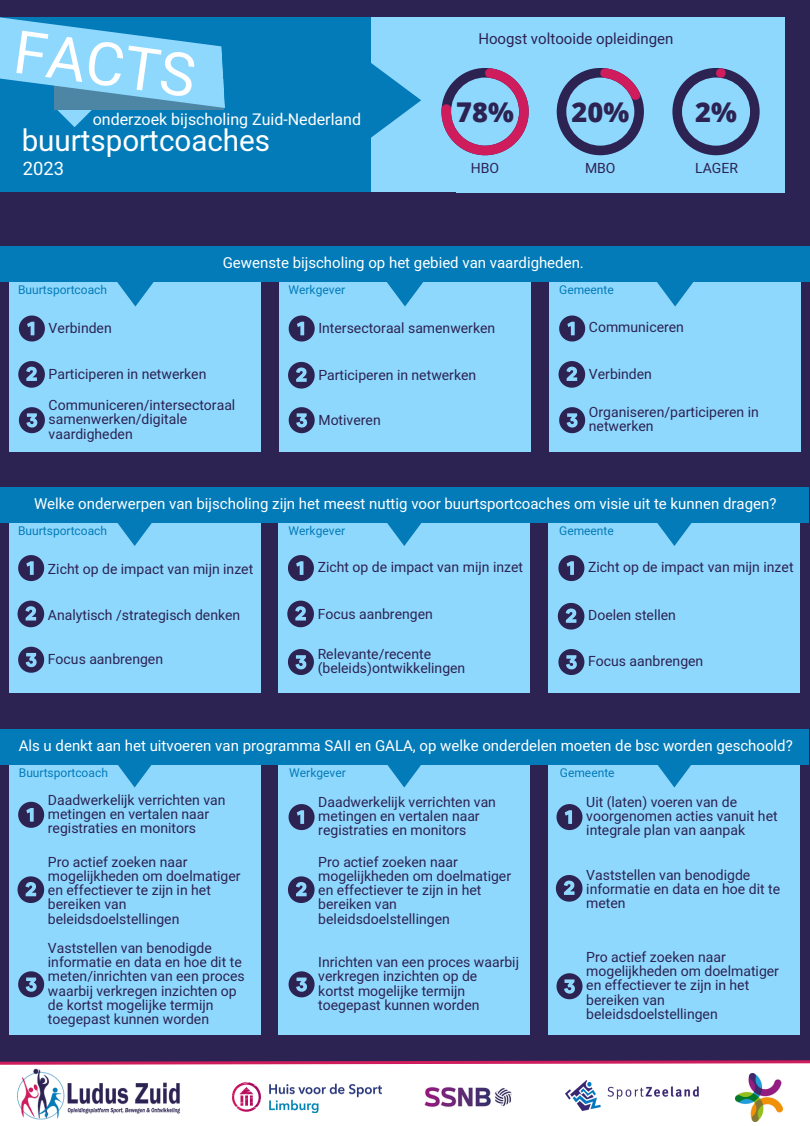
<style>
.page{position:relative;width:810px;height:1126px;background:#fff}
.page>*{position:absolute;margin:0;border:0;box-sizing:border-box;transform-origin:0 0}
.t1{font:59.9px "Heebo";color:#fff}
.t2{font:29.6px "Heebo";color:#fff}
.t3{font:800 27.2px "Open Sans";color:#2c2353}
.t4{font:18.3px "Heebo";color:#fff}
.t5{font:16px "Heebo";color:#fff}
.t6{font:15px "Heebo";color:#fff}
.t7{font:15px "Heebo";color:#2c2353}
.t8{font:14px/14.2px "Heebo";color:#2c2353}
.t9{font:12px "Heebo";color:#037bb8}
</style>
<div class="page">
<div style="left:0;top:0;width:810px;height:1125px;background:#037bb8"></div>
<div style="left:421px;top:0;width:389px;height:1108px;background:#2c2353"></div>
<div style="left:371px;top:17px;width:414px;height:175px;background:#8fd8fd"></div>
<svg style="left:0;top:16px;width:225px;height:111px"></svg>
<div style="left:0;top:192px;width:456px;height:933px;background:#2c2353"></div>
<div style="left:0;top:1061px;width:810px;height:64px;background:#fff"></div>
<svg style="left:0;top:1060px;width:810px;height:5px"></svg>
<svg style="left:371px;top:63px;width:50px;height:75px"></svg>
<div style="left:0;top:0;width:810px;height:16px;background:#2c2353"></div>
<svg style="left:441px;top:68px;width:88px;height:87px"></svg>
<svg style="left:557px;top:68px;width:87px;height:87px"></svg>
<svg style="left:672px;top:68px;width:88px;height:87px"></svg>
<div style="left:10px;top:281px;width:251px;height:170px;background:#8fd8fd"></div>
<div style="left:279px;top:281px;width:252px;height:170px;background:#8fd8fd"></div>
<div style="left:549px;top:281px;width:252px;height:170px;background:#8fd8fd"></div>
<svg style="left:117px;top:282px;width:37px;height:24px"></svg>
<svg style="left:387px;top:282px;width:36px;height:24px"></svg>
<svg style="left:657px;top:282px;width:37px;height:24px"></svg>
<div style="left:0;top:246px;width:810px;height:36px;background:#037bb8"></div>
<svg style="left:19px;top:315px;width:26px;height:26px"></svg>
<svg style="left:18px;top:361px;width:27px;height:26px"></svg>
<svg style="left:19px;top:407px;width:26px;height:27px"></svg>
<svg style="left:289px;top:315px;width:26px;height:26px"></svg>
<svg style="left:288px;top:362px;width:27px;height:26px"></svg>
<svg style="left:289px;top:407px;width:26px;height:27px"></svg>
<svg style="left:559px;top:315px;width:26px;height:26px"></svg>
<svg style="left:559px;top:361px;width:26px;height:26px"></svg>
<svg style="left:559px;top:407px;width:26px;height:27px"></svg>
<div style="left:9px;top:522px;width:251px;height:170px;background:#8fd8fd"></div>
<div style="left:278px;top:522px;width:252px;height:170px;background:#8fd8fd"></div>
<div style="left:548px;top:522px;width:252px;height:170px;background:#8fd8fd"></div>
<svg style="left:117px;top:523px;width:35px;height:23px"></svg>
<svg style="left:387px;top:523px;width:35px;height:23px"></svg>
<svg style="left:657px;top:523px;width:35px;height:23px"></svg>
<div style="left:0;top:487px;width:809px;height:36px;background:#037bb8"></div>
<svg style="left:18px;top:555px;width:26px;height:27px"></svg>
<svg style="left:18px;top:600px;width:26px;height:28px"></svg>
<svg style="left:18px;top:646px;width:26px;height:27px"></svg>
<svg style="left:288px;top:555px;width:26px;height:26px"></svg>
<svg style="left:287px;top:600px;width:27px;height:27px"></svg>
<svg style="left:288px;top:649px;width:26px;height:25px"></svg>
<svg style="left:558px;top:555px;width:26px;height:26px"></svg>
<svg style="left:558px;top:602px;width:26px;height:27px"></svg>
<svg style="left:558px;top:649px;width:26px;height:25px"></svg>
<div style="left:9px;top:763px;width:251px;height:270px;background:#8fd8fd"></div>
<div style="left:278px;top:763px;width:252px;height:270px;background:#8fd8fd"></div>
<div style="left:548px;top:763px;width:252px;height:270px;background:#8fd8fd"></div>
<div style="left:0;top:728px;width:809px;height:36px;background:#037bb8"></div>
<svg style="left:101px;top:764px;width:68px;height:23px"></svg>
<svg style="left:370px;top:764px;width:68px;height:23px"></svg>
<svg style="left:640px;top:764px;width:68px;height:23px"></svg>
<svg style="left:18px;top:801px;width:26px;height:27px"></svg>
<svg style="left:18px;top:876px;width:26px;height:27px"></svg>
<svg style="left:18px;top:971px;width:26px;height:25px"></svg>
<svg style="left:289px;top:804px;width:26px;height:25px"></svg>
<svg style="left:288px;top:876px;width:27px;height:26px"></svg>
<svg style="left:289px;top:971px;width:26px;height:25px"></svg>
<svg style="left:557px;top:804px;width:26px;height:25px"></svg>
<svg style="left:556px;top:875px;width:27px;height:26px"></svg>
<svg style="left:557px;top:973px;width:26px;height:25px"></svg>
<img style="left:2px;top:1060px;width:196px;height:60px">
<img style="left:565px;top:1080px;width:133px;height:29px">
<img style="left:424px;top:1087px;width:88px;height:20px">
<img style="left:233px;top:1082px;width:148px;height:29px">
<img style="left:735px;top:1073px;width:47px;height:48px">
<p class="t1" style="left:20px;top:10px;width:184px;rotate:8deg">FACTS</p>
<p class="t5" style="left:93px;top:108px;width:270px">onderzoek bijscholing Zuid-Nederland</p>
<p class="t2" style="left:22px;top:119px;width:250px">buurtsportcoaches</p>
<h6 class="t4" style="left:23px;top:156px;width:43px">2023</h6>
<h6 class="t7" style="left:478px;top:29px;width:197px">Hoogst voltooide opleidingen</h6>
<h3 class="t3" style="left:456px;top:93px;width:59px">78%</h3>
<h3 class="t3" style="left:571px;top:93px;width:59px">20%</h3>
<h3 class="t3" style="left:695px;top:93px;width:43px">2%</h3>
<h6 class="t8" style="left:471px;top:161px;width:30px">HBO</h6>
<p class="t8" style="left:585px;top:161px;width:32px">MBO</p>
<p class="t8" style="left:695px;top:161px;width:44px">LAGER</p>
<p class="t9" style="left:18px;top:281px;width:91px">Buurtsportcoach</p>
<p class="t6" style="left:223px;top:252px;width:363px">Gewenste bijscholing op het gebied van vaardigheden.</p>
<h6 class="t9" style="left:289px;top:281px;width:58px">Werkgever</h6>
<p class="t9" style="left:559px;top:281px;width:56px">Gemeente</p>
<h6 class="t8" style="left:49px;top:321px;width:65px">Verbinden</h6>
<p class="t8" style="left:49px;top:368px;width:159px">Participeren in netwerken</p>
<h6 class="t8" style="left:49px;top:398px;width:188px">Communiceren/intersectoraal samenwerken/digitale vaardigheden</h6>
<p class="t8" style="left:318px;top:321px;width:178px">Intersectoraal samenwerken</p>
<h6 class="t8" style="left:318px;top:368px;width:159px">Participeren in netwerken</h6>
<p class="t8" style="left:318px;top:413px;width:64px">Motiveren</p>
<p class="t8" style="left:589px;top:321px;width:97px">Communiceren</p>
<h6 class="t8" style="left:589px;top:368px;width:65px">Verbinden</h6>
<p class="t8" style="left:589px;top:405px;width:172px">Organiseren/participeren in netwerken</p>
<p class="t8" style="left:49px;top:417px;width:178px">Aanpak mentale gezondheid</p>
<h6 class="t8" style="left:589px;top:410px;width:112px">Gecombineerde leefstijlinterventie</h6>
<h6 class="t6" style="left:34px;top:493px;width:744px">Welke onderwerpen van bijscholing zijn het meest nuttig voor buurtsportcoaches om visie uit te kunnen dragen?</h6>
<h6 class="t9" style="left:18px;top:522px;width:91px">Buurtsportcoach</h6>
<p class="t8" style="left:48px;top:562px;width:207px">Zicht op de impact van mijn inzet</p>
<h6 class="t8" style="left:48px;top:608px;width:194px">Analytisch /strategisch denken</h6>
<h4 class="t8" style="left:48px;top:652px;width:117px">Focus aanbrengen</h4>
<p class="t9" style="left:289px;top:522px;width:58px">Werkgever</p>
<h5 class="t8" style="left:318px;top:560px;width:207px">Zicht op de impact van mijn inzet</h5>
<h5 class="t8" style="left:318px;top:607px;width:117px">Focus aanbrengen</h5>
<h5 class="t8" style="left:318px;top:647px;width:149px">Relevante/recente (beleids)ontwikkelingen</h5>
<p class="t9" style="left:559px;top:522px;width:56px">Gemeente</p>
<h1 class="t8" style="left:588px;top:560px;width:207px">Zicht op de impact van mijn inzet</h1>
<h4 class="t8" style="left:588px;top:608px;width:89px">Doelen stellen</h4>
<h2 class="t8" style="left:588px;top:654px;width:117px">Focus aanbrengen</h2>
<h3 class="t6" style="left:19px;top:735px;width:776px">Als u denkt aan het uitvoeren van programma SAII en GALA, op welke onderdelen moeten de bsc worden geschoold?</h3>
<p class="t8" style="left:48px;top:792px;width:179px">Daadwerkelijk verrichten van metingen en vertalen naar registraties en monitors</p>
<p class="t8" style="left:48px;top:854px;width:194px">Pro actief zoeken naar mogelijkheden om doelmatiger en effectiever te zijn in het bereiken van beleidsdoelstellingen</p>
<h6 class="t8" style="left:48px;top:940px;width:198px">Vaststellen van benodigde informatie en data en hoe dit te meten/inrichten van een proces waarbij verkregen inzichten op de kortst mogelijke termijn toegepast kunnen worden</h6>
<p class="t9" style="left:19px;top:764px;width:91px">Buurtsportcoach</p>
<h6 class="t9" style="left:289px;top:764px;width:58px">Werkgever</h6>
<p class="t9" style="left:560px;top:764px;width:56px">Gemeente</p>
<p class="t8" style="left:586px;top:795px;width:193px">Uit (laten) voeren van de voorgenomen acties vanuit het integrale plan van aanpak</p>
<h6 class="t8" style="left:586px;top:867px;width:195px">Vaststellen van benodigde informatie en data en hoe dit te meten</h6>
<p class="t8" style="left:318px;top:795px;width:179px">Daadwerkelijk verrichten van metingen en vertalen naar registraties en monitors</p>
<h6 class="t8" style="left:318px;top:854px;width:194px">Pro actief zoeken naar mogelijkheden om doelmatiger en effectiever te zijn in het bereiken van beleidsdoelstellingen</h6>
<p class="t8" style="left:318px;top:955px;width:202px">Inrichten van een proces waarbij verkregen inzichten op de<br>kortst mogelijke termijn toegepast kunnen worden</p>
<h6 class="t8" style="left:586px;top:950px;width:194px">Pro actief zoeken naar mogelijkheden om doelmatiger en effectiever te zijn in het bereiken van beleidsdoelstellingen</h6>
</div>
